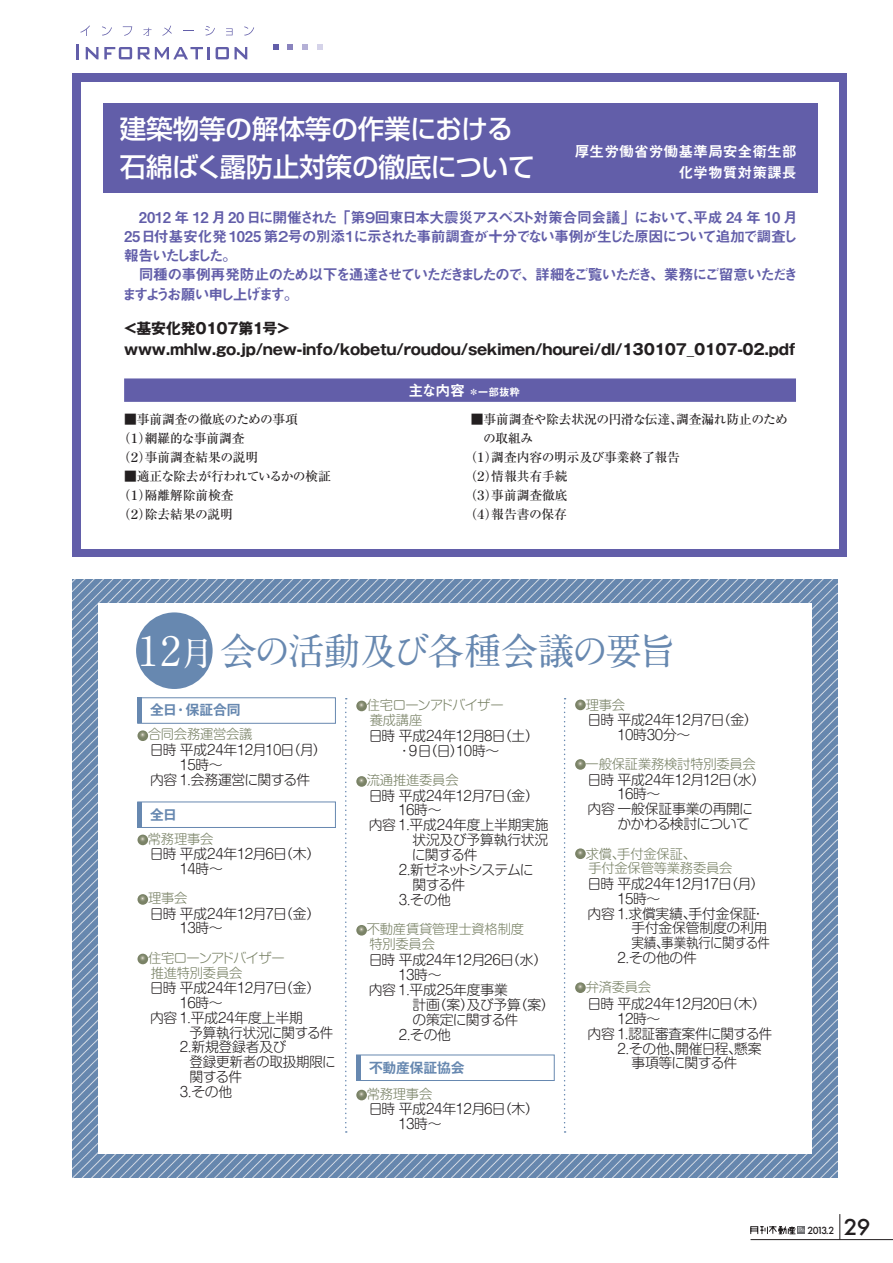
<style>
.page{position:relative;width:893px;height:1263px;background:#fff}
.page>*{position:absolute;margin:0;border:0;box-sizing:border-box;transform-origin:0 0}
.t1{font:700 37.2px "A1 Mincho Std";letter-spacing:-.08em;color:#6788b0}
.t2{font:500 26.55px/37.2px "Shin Go Pro";letter-spacing:-.005em;color:#fff}
.t3{font:14.85px/19.2px "Midashi Go Pro MB31";letter-spacing:-.115em;color:#625ea9;text-align:justify}
.t4{font:700 14.85px/21.3px "Gothic MB101 Pro";letter-spacing:-.015em;color:#231f20}
.t5{font:14.85px/21.3px "Midashi Go Pro MB31";letter-spacing:-.005em;color:#fff;text-align:right}
.t6{font:300 13.8px/14.9px "Shin M Go Pro";letter-spacing:-.02em;color:#231f20}
.t7{font:300 13.8px "Shin M Go Pro";letter-spacing:-.04em;color:#231f20}
.t8{font:300 13.8px "Shin M Go Pro";letter-spacing:-.06em;color:#231f20}
.t9{font:700 13.8px "Gothic MB101 Pro De";letter-spacing:-.015em;color:#6788b0}
.t10{font:300 13.8px "Shin M Go Pro";letter-spacing:-.08em;color:#231f20}
.t11{font:300 13.8px "Shin M Go Pro";letter-spacing:-.045em;color:#231f20}
.t12{font:300 13.35px/14.9px "Shin M Go Pro";letter-spacing:-.015em;color:#798266}
.t13{font:300 13.35px/15.1px "Shin M Go Pro";letter-spacing:-.045em;color:#798266}
.t14{font:500 12.75px/19.2px "Ryumin Pr 5";letter-spacing:-.005em;color:#231f20}
.t15{font:10.65px "Midashi Go Pro MB31";color:#fff}
.t16{font:500 9.6px "Futura";color:#231f20}
.s1{font-size:14.85px}
.s2{font-size:40.35px;color:#fff}
.s3{font-size:33px;color:#fff}
.s4{font-size:21.3px}
</style>
<div class="page">
<div style="left:72px;top:74px;width:775px;height:483px;background:#625ea9"></div>
<div style="left:81px;top:82px;width:757px;height:467px;background:#fff"></div>
<svg style="left:273px;top:44px;width:6px;height:6px"></svg>
<svg style="left:287px;top:44px;width:6px;height:6px"></svg>
<svg style="left:302px;top:44px;width:6px;height:6px"></svg>
<svg style="left:317px;top:44px;width:6px;height:6px"></svg>
<svg style="left:80px;top:26px;width:10px;height:10px"></svg>
<svg style="left:102px;top:26px;width:10px;height:10px"></svg>
<svg style="left:123px;top:26px;width:9px;height:10px"></svg>
<svg style="left:143px;top:28px;width:9px;height:8px"></svg>
<svg style="left:162px;top:26px;width:10px;height:10px"></svg>
<svg style="left:205px;top:26px;width:10px;height:10px"></svg>
<svg style="left:226px;top:28px;width:7px;height:7px"></svg>
<svg style="left:244px;top:26px;width:10px;height:10px"></svg>
<hr style="left:76px;top:44px;width:3px;height:15px;background:#625ea9">
<svg style="left:86px;top:47px;width:12px;height:12px"></svg>
<svg style="left:104px;top:47px;width:28px;height:12px"></svg>
<svg style="left:138px;top:47px;width:72px;height:12px"></svg>
<svg style="left:216px;top:47px;width:13px;height:12px"></svg>
<svg style="left:235px;top:47px;width:12px;height:12px"></svg>
<img style="left:72px;top:580px;width:766px;height:598px">
<div style="left:98px;top:604px;width:714px;height:550px;background:#fff"></div>
<div style="left:136px;top:612px;width:77px;height:77px;background:#6788b0;border-radius:50%"></div>
<svg style="left:345px;top:698px;width:2px;height:435px"></svg>
<svg style="left:564px;top:698px;width:2px;height:435px"></svg>
<div style="left:137px;top:697px;width:199px;height:26px;border:1px solid #6788b0"></div>
<div style="left:137px;top:697px;width:5px;height:26px;background:#6788b0"></div>
<svg style="left:137px;top:730px;width:11px;height:11px"></svg>
<div style="left:137px;top:802px;width:199px;height:26px;border:1px solid #6788b0"></div>
<div style="left:137px;top:802px;width:5px;height:25px;background:#6788b0"></div>
<svg style="left:137px;top:834px;width:11px;height:11px"></svg>
<svg style="left:137px;top:894px;width:11px;height:11px"></svg>
<svg style="left:137px;top:954px;width:11px;height:10px"></svg>
<svg style="left:356px;top:701px;width:11px;height:10px"></svg>
<svg style="left:356px;top:776px;width:11px;height:11px"></svg>
<svg style="left:356px;top:925px;width:11px;height:10px"></svg>
<div style="left:356px;top:1055px;width:198px;height:26px;border:1px solid #6788b0"></div>
<div style="left:356px;top:1055px;width:5px;height:25px;background:#6788b0"></div>
<svg style="left:356px;top:1090px;width:11px;height:10px"></svg>
<svg style="left:575px;top:699px;width:11px;height:11px"></svg>
<svg style="left:575px;top:759px;width:11px;height:11px"></svg>
<svg style="left:575px;top:848px;width:11px;height:11px"></svg>
<svg style="left:575px;top:982px;width:11px;height:11px"></svg>
<div style="left:103px;top:103px;width:714px;height:90px;background:#625ea9"></div>
<div style="left:124px;top:378px;width:672px;height:24px;background:#625ea9"></div>
<hr style="left:750px;top:1239px;width:143px;height:1px;background:#231f20">
<svg style="left:840px;top:1214px;width:1px;height:25px"></svg>
<svg style="left:750px;top:1226px;width:55px;height:8px"></svg>
<h2 class="t2" style="left:120px;top:108px;width:416px">建築物等の解体等の作業における石綿ばく露防止対策の徹底について</h2>
<p class="t3" style="left:124px;top:206px;width:675px;text-indent:15px">2012 年 12 月20 日に開催された「第９回東日本大震災アスベスト対策合同会議」において、平成 24 年 10 月25日付基安化発 1025 第２号の別添１に示された事前調査が十分でない事例が生じた原因について追加で調査し報告いたしました。</p>
<p class="t3" style="left:122px;top:263px;width:678px;text-indent:17px">同種の事例再発防止のため以下を通達させていただきましたので、詳細をご覧いただき、業務にご留意いただきますようお願い申し上げます。</p>
<p class="t4" style="left:123px;top:316px;width:674px">＜基安化発0107第１号＞www.mhlw.go.jp/new-info/kobetu/roudou/sekimen/hourei/dl/130107_0107-02.pdf</p>
<p class="t5" style="left:575px;top:139px;width:223px">厚生労働省労働基準局安全衛生部化学物質対策課長</p>
<p class="t14" style="left:118px;top:408px;width:182px;text-indent:6px">■事前調査の徹底のための事項（１）網羅的な事前調査<br>（２）事前調査結果の説明</p>
<p class="t14" style="left:118px;top:466px;width:214px;text-indent:6px">■適正な除去が行われているかの検証（１）隔離解除前検査<br>（２）除去結果の説明</p>
<p class="t15" style="left:408px;top:383px;width:113px"><span class="s1">主な内容</span> ＊一部抜粋</p>
<p class="t14" style="left:471px;top:408px;width:319px">■事前調査や除去状況の円滑な伝達、調査漏れ防止のため</p>
<p class="t14" style="left:471px;top:428px;width:64px">　の取組み</p>
<p class="t14" style="left:464px;top:447px;width:217px">（１）調査内容の明示及び事業終了報告</p>
<p class="t14" style="left:464px;top:466px;width:105px">（２）情報共有手続</p>
<p class="t14" style="left:464px;top:485px;width:105px">（３）事前調査徹底</p>
<p class="t14" style="left:464px;top:504px;width:104px">（４）報告書の保存</p>
<h1 class="t1" style="left:138px;top:620px;width:539px"><span class="s2">12</span><span class="s3">月</span>会の活動及び各種会議の要旨</h1>
<p class="t9" style="left:150px;top:699px;width:92px">全日・保証合同</p>
<p class="t12" style="left:148px;top:725px;width:106px">合同会務運営会議</p>
<p class="t6" style="left:150px;top:740px;width:178px">日時 平成24年12月10日（月）</p>
<p class="t6" style="left:180px;top:755px;width:45px">15時〜</p>
<p class="t7" style="left:150px;top:768px;width:162px">内容 1.会務運営に関する件</p>
<p class="t9" style="left:150px;top:803px;width:28px">全日</p>
<p class="t12" style="left:148px;top:829px;width:67px">常務理事会</p>
<p class="t6" style="left:180px;top:845px;width:142px;text-indent:-30px">日時 平成24年12月6日（木）<br>14時〜</p>
<p class="t12" style="left:148px;top:889px;width:41px">理事会</p>
<p class="t6" style="left:180px;top:904px;width:142px;text-indent:-30px">日時 平成24年12月7日（金）<br>13時〜</p>
<p class="t12" style="left:137px;top:949px;width:149px;text-indent:11px">住宅ローンアドバイザー　推進特別委員会</p>
<p class="t6" style="left:150px;top:979px;width:172px">日時 平成24年12月7日（金）</p>
<p class="t6" style="left:180px;top:993px;width:45px">16時〜</p>
<p class="t6" style="left:150px;top:1008px;width:154px">内容 1.平成24年度上半期</p>
<p class="t6" style="left:180px;top:1023px;width:155px">　予算執行状況に関する件</p>
<p class="t6" style="left:180px;top:1038px;width:108px">2.新規登録者及び</p>
<p class="t6" style="left:180px;top:1053px;width:157px">　登録更新者の取扱期限に</p>
<p class="t6" style="left:180px;top:1068px;width:64px">　関する件</p>
<p class="t6" style="left:180px;top:1083px;width:54px">3.その他</p>
<p class="t13" style="left:367px;top:695px;width:138px">住宅ローンアドバイザー養成講座</p>
<p class="t6" style="left:398px;top:727px;width:143px;text-indent:-29px">日時 平成24年12月8日（土）・9日（日）10時〜</p>
<p class="t12" style="left:367px;top:771px;width:93px">流通推進委員会</p>
<p class="t6" style="left:369px;top:786px;width:172px">日時 平成24年12月7日（金）</p>
<p class="t6" style="left:399px;top:801px;width:45px">16時〜</p>
<p class="t6" style="left:369px;top:816px;width:181px">内容 1.平成24年度上半期実施</p>
<p class="t6" style="left:399px;top:831px;width:151px">　状況及び予算執行状況</p>
<p class="t6" style="left:399px;top:846px;width:80px">　に関する件</p>
<p class="t10" style="left:399px;top:859px;width:136px">2.新ゼネットシステムに</p>
<p class="t6" style="left:399px;top:875px;width:68px">　関する件</p>
<p class="t6" style="left:399px;top:890px;width:54px">3.その他</p>
<p class="t12" style="left:356px;top:920px;width:169px;text-indent:11px">不動産賃貸管理士資格制度　特別委員会</p>
<p class="t6" style="left:369px;top:951px;width:180px">日時 平成24年12月26日（水）</p>
<p class="t6" style="left:399px;top:966px;width:45px">13時〜</p>
<p class="t6" style="left:369px;top:981px;width:141px">内容 1.平成25年度事業</p>
<p class="t6" style="left:399px;top:996px;width:157px">　計画（案）及び予算（案）</p>
<p class="t8" style="left:399px;top:1008px;width:121px">　の策定に関する件</p>
<p class="t6" style="left:399px;top:1025px;width:54px">2.その他</p>
<p class="t9" style="left:369px;top:1056px;width:97px">不動産保証協会</p>
<p class="t12" style="left:367px;top:1085px;width:67px">常務理事会</p>
<p class="t6" style="left:399px;top:1100px;width:142px;text-indent:-30px">日時 平成24年12月6日（木）<br>13時〜</p>
<p class="t12" style="left:586px;top:696px;width:41px">理事会</p>
<p class="t6" style="left:617px;top:711px;width:142px;text-indent:-30px">日時 平成24年12月7日（金）<br>10時30分〜</p>
<p class="t12" style="left:586px;top:755px;width:172px">一般保証業務検討特別委員会</p>
<p class="t6" style="left:587px;top:770px;width:179px">日時 平成24年12月12日（水）</p>
<p class="t6" style="left:617px;top:785px;width:45px">16時〜</p>
<p class="t6" style="left:588px;top:800px;width:167px">内容 一般保証事業の再開に</p>
<p class="t11" style="left:617px;top:813px;width:134px">かかわる検討について</p>
<p class="t12" style="left:575px;top:844px;width:159px;text-indent:11px">求償、手付金保証、<br>　手付金保管等業務委員会</p>
<p class="t6" style="left:587px;top:874px;width:178px">日時 平成24年12月17日（月）</p>
<p class="t6" style="left:617px;top:889px;width:45px">15時〜</p>
<p class="t6" style="left:588px;top:904px;width:179px">内容 1.求償実績、手付金保証・</p>
<p class="t6" style="left:618px;top:919px;width:151px">　手付金保管制度の利用</p>
<p class="t7" style="left:618px;top:932px;width:154px">　実績、事業執行に関する件</p>
<p class="t6" style="left:617px;top:949px;width:81px">2.その他の件</p>
<p class="t12" style="left:586px;top:978px;width:67px">弁済委員会</p>
<p class="t6" style="left:587px;top:995px;width:180px">日時 平成24年12月20日（木）</p>
<p class="t6" style="left:617px;top:1009px;width:45px">12時〜</p>
<p class="t6" style="left:588px;top:1024px;width:186px">内容 1.認証審査案件に関する件</p>
<p class="t6" style="left:617px;top:1039px;width:145px">2.その他、開催日程、懸案</p>
<p class="t8" style="left:618px;top:1052px;width:121px">　事項等に関する件</p>
<p class="t16" style="left:807px;top:1223px;width:65px">2013.2 <span class="s4">29</span></p>
</div>
